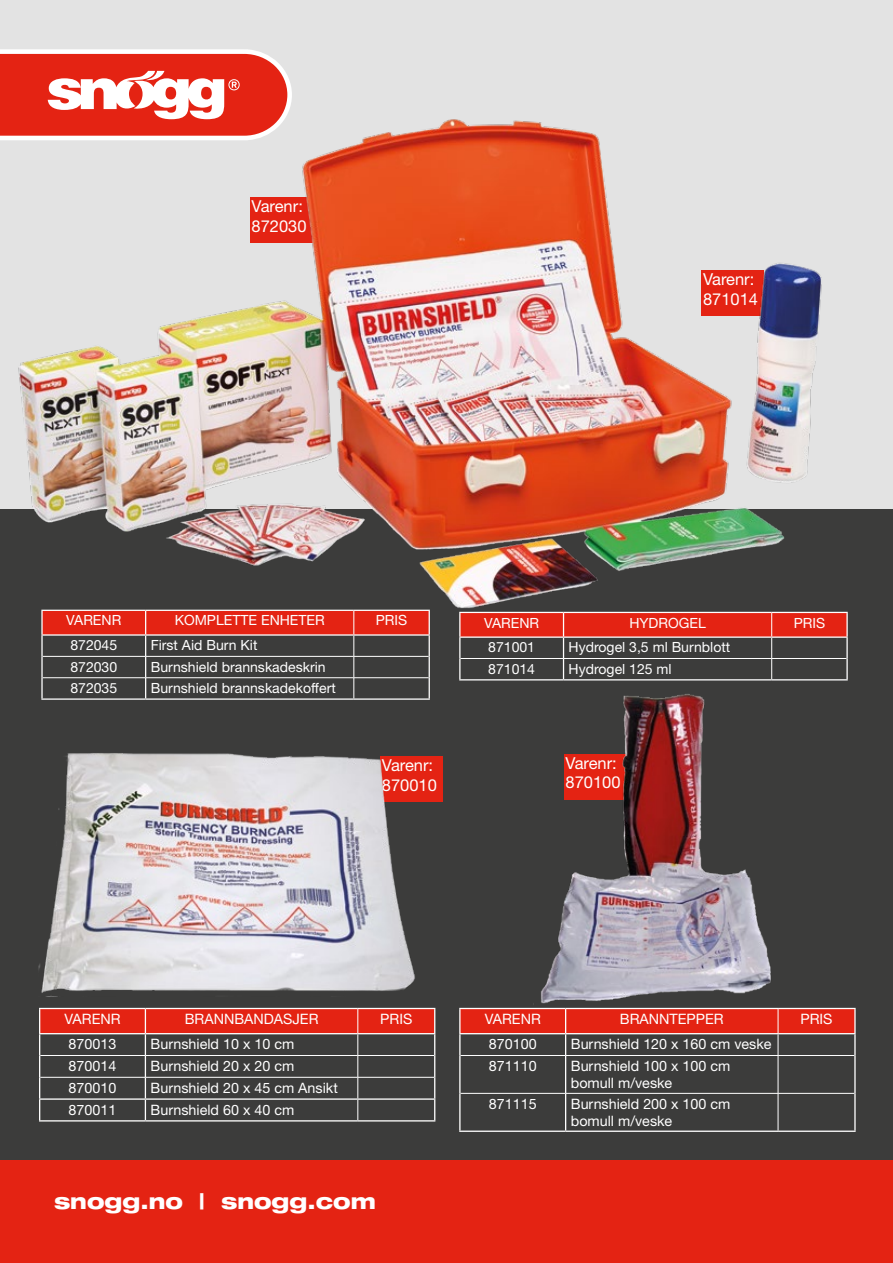
<style>
.page{position:relative;width:893px;height:1263px;background:#fff}
.page>*{position:absolute;margin:0;border:0;box-sizing:border-box;transform-origin:0 0}
.t1{font:800 expanded 21.45px "Helvetica Neue LT Std";color:#fff}
.t2{font:16.5px/19.5px "Helvetica Neue LT Std";color:#fff}
.t3{font:14.4px/17.2px "Helvetica Neue LT Std";color:#fff}
.t4{font:14.1px "Helvetica Neue LT Std";color:#fff}
</style>
<div class="page">
<div style="left:0;top:502px;width:893px;height:672px;background:#3c3c3b"></div>
<div style="left:0;top:0;width:893px;height:508px;background:#e3e3e3"></div>
<svg style="left:0;top:49px;width:292px;height:70px;background:#ec6b60"></svg>
<div style="left:0;top:1161px;width:893px;height:102px;background:#e42313"></div>
<hr style="left:41px;top:634px;width:105px;height:2px;background:#fff">
<hr style="left:41px;top:611px;width:2px;height:23px;background:#fff">
<hr style="left:41px;top:636px;width:2px;height:20px;background:#fff">
<hr style="left:41px;top:656px;width:2px;height:22px;background:#fff">
<hr style="left:41px;top:678px;width:2px;height:20px;background:#fff">
<svg style="left:42px;top:614px;width:388px;height:84px"></svg>
<hr style="left:41px;top:698px;width:105px;height:2px;background:#fff">
<hr style="left:146px;top:698px;width:208px;height:2px;background:#fff">
<hr style="left:354px;top:698px;width:76px;height:2px;background:#fff">
<hr style="left:772px;top:636px;width:76px;height:2px;background:#fff">
<hr style="left:459px;top:679px;width:104px;height:1px;background:#fff">
<hr style="left:772px;top:679px;width:76px;height:1px;background:#fff">
<hr style="left:846px;top:613px;width:2px;height:23px;background:#fff">
<hr style="left:846px;top:638px;width:2px;height:20px;background:#fff">
<svg style="left:459px;top:614px;width:388px;height:65px"></svg>
<hr style="left:846px;top:658px;width:2px;height:21px;background:#fff">
<svg style="left:39px;top:1008px;width:396px;height:112px"></svg>
<hr style="left:39px;top:1120px;width:106px;height:1px;background:#fff">
<hr style="left:145px;top:1120px;width:213px;height:1px;background:#fff">
<hr style="left:358px;top:1120px;width:77px;height:1px;background:#fff">
<hr style="left:459px;top:1033px;width:107px;height:1px;background:#fff">
<hr style="left:778px;top:1033px;width:78px;height:1px;background:#fff">
<hr style="left:565px;top:1056px;width:1px;height:37px;background:#fff">
<hr style="left:565px;top:1093px;width:1px;height:37px;background:#fff">
<svg style="left:460px;top:1009px;width:395px;height:46px"></svg>
<hr style="left:461px;top:1055px;width:105px;height:1px;background:#fff">
<hr style="left:566px;top:1055px;width:212px;height:1px;background:#fff">
<hr style="left:778px;top:1055px;width:76px;height:1px;background:#fff">
<hr style="left:778px;top:1056px;width:1px;height:37px;background:#fff">
<hr style="left:461px;top:1093px;width:105px;height:1px;background:#fff">
<hr style="left:566px;top:1093px;width:212px;height:1px;background:#fff">
<hr style="left:778px;top:1093px;width:76px;height:1px;background:#fff">
<hr style="left:778px;top:1093px;width:1px;height:37px;background:#fff">
<hr style="left:459px;top:1008px;width:107px;height:1px;background:#fff">
<hr style="left:459px;top:1009px;width:2px;height:24px;background:#fff">
<hr style="left:566px;top:1008px;width:212px;height:1px;background:#fff">
<hr style="left:778px;top:1008px;width:78px;height:1px;background:#fff">
<hr style="left:854px;top:1009px;width:2px;height:24px;background:#fff">
<hr style="left:459px;top:1034px;width:2px;height:21px;background:#fff">
<hr style="left:854px;top:1034px;width:2px;height:21px;background:#fff">
<hr style="left:459px;top:1055px;width:2px;height:38px;background:#fff">
<hr style="left:854px;top:1055px;width:2px;height:38px;background:#fff">
<hr style="left:459px;top:1093px;width:2px;height:37px;background:#fff">
<hr style="left:854px;top:1093px;width:2px;height:37px;background:#fff">
<hr style="left:459px;top:1130px;width:107px;height:2px;background:#fff">
<hr style="left:566px;top:1130px;width:212px;height:2px;background:#fff">
<hr style="left:778px;top:1130px;width:78px;height:2px;background:#fff">
<div style="left:380px;top:757px;width:63px;height:45px;background:#e42313"></div>
<img style="left:38px;top:753px;width:382px;height:240px">
<img style="left:533px;top:663px;width:247px;height:345px">
<img style="left:0;top:119px;width:884px;height:495px">
<p class="t2" style="left:252px;top:196px;width:57px">Varenr:<br>872030</p>
<p class="t2" style="left:703px;top:269px;width:57px">Varenr:<br>871014</p>
<p class="t4" style="left:66px;top:612px;width:57px">VARENR</p>
<p class="t4" style="left:175px;top:612px;width:152px">KOMPLETTE ENHETER</p>
<p class="t4" style="left:376px;top:612px;width:33px">PRIS</p>
<p class="t4" style="left:70px;top:637px;width:48px">872045</p>
<p class="t4" style="left:151px;top:637px;width:108px">First Aid Burn Kit</p>
<p class="t4" style="left:70px;top:658px;width:48px">872030</p>
<p class="t4" style="left:151px;top:658px;width:176px">Burnshield brannskadeskrin</p>
<p class="t4" style="left:70px;top:679px;width:48px">872035</p>
<p class="t4" style="left:151px;top:679px;width:187px">Burnshield brannskadekoffert</p>
<p class="t4" style="left:484px;top:614px;width:57px">VARENR</p>
<p class="t4" style="left:629px;top:614px;width:78px">HYDROGEL</p>
<p class="t4" style="left:794px;top:614px;width:33px">PRIS</p>
<p class="t4" style="left:488px;top:639px;width:48px">871001</p>
<p class="t4" style="left:569px;top:639px;width:163px">Hydrogel 3,5 ml Burnblott</p>
<p class="t4" style="left:488px;top:660px;width:48px">871014</p>
<p class="t4" style="left:569px;top:660px;width:105px">Hydrogel 125 ml</p>
<p class="t2" style="left:382px;top:755px;width:57px">Varenr:<br>870010</p>
<p class="t2" style="left:566px;top:753px;width:57px">Varenr:<br>870100</p>
<p class="t3" style="left:64px;top:1010px;width:58px">VARENR</p>
<p class="t3" style="left:185px;top:1010px;width:135px">BRANNBANDASJER</p>
<p class="t3" style="left:380px;top:1010px;width:34px">PRIS</p>
<p class="t3" style="left:69px;top:1035px;width:49px">870013</p>
<p class="t3" style="left:151px;top:1035px;width:145px">Burnshield 10 x 10 cm</p>
<p class="t3" style="left:69px;top:1057px;width:49px">870014</p>
<p class="t3" style="left:151px;top:1057px;width:145px">Burnshield 20 x 20 cm</p>
<p class="t3" style="left:69px;top:1079px;width:49px">870010</p>
<p class="t3" style="left:151px;top:1079px;width:189px">Burnshield 20 x 45 cm Ansikt</p>
<p class="t3" style="left:69px;top:1100px;width:49px">870011</p>
<p class="t3" style="left:151px;top:1100px;width:145px">Burnshield 60 x 40 cm</p>
<h1 class="t1" style="left:54px;top:1187px;width:323px">snogg.no | snogg.com</h1>
<p class="t3" style="left:485px;top:1010px;width:58px">VARENR</p>
<p class="t3" style="left:620px;top:1010px;width:105px">BRANNTEPPER</p>
<p class="t3" style="left:800px;top:1010px;width:34px">PRIS</p>
<p class="t3" style="left:489px;top:1035px;width:49px">870100</p>
<p class="t3" style="left:571px;top:1035px;width:202px">Burnshield 120 x 160 cm veske</p>
<p class="t3" style="left:489px;top:1057px;width:49px">871110</p>
<p class="t3" style="left:571px;top:1057px;width:161px">Burnshield 100 x 100 cm bomull m/veske</p>
<p class="t3" style="left:489px;top:1095px;width:49px">871115</p>
<p class="t3" style="left:571px;top:1095px;width:161px">Burnshield 200 x 100 cm bomull m/veske</p>
</div>
